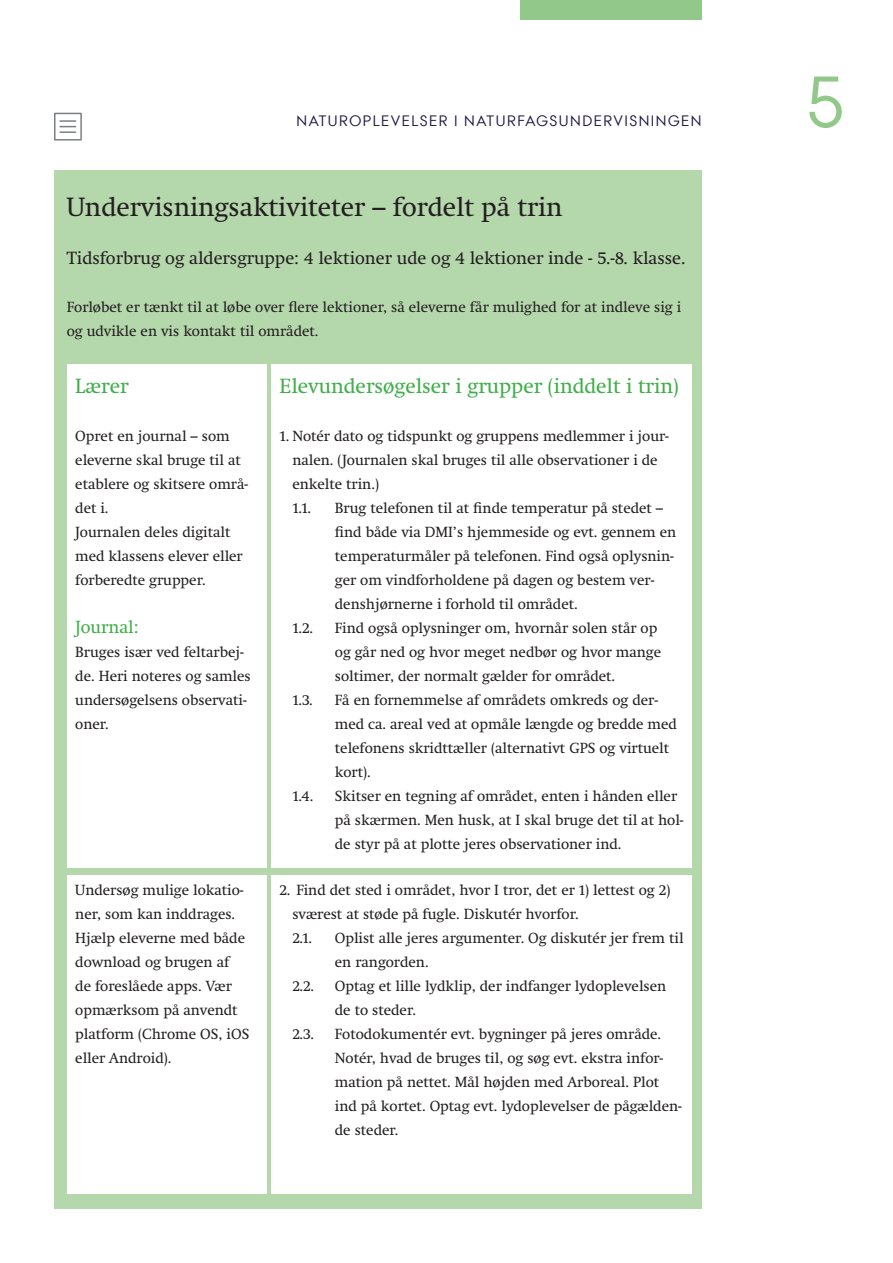
<style>
.page{position:relative;width:893px;height:1263px;background:#fff}
.page>*{position:absolute;margin:0;border:0;box-sizing:border-box;transform-origin:0 0}
.t1{font:72px "AU Passata";color:#92c889}
.t2{font:27px "Swift Neue LT Pro";color:#231f20}
.t3{font:21px "Swift Neue LT Pro";color:#40ae49}
.t4{font:18px "Swift Neue LT Pro";color:#231f20}
.t5{font:18px "Swift Neue LT Pro";color:#40ae49}
.t6{font:15px/24px "Swift Neue LT Pro";color:#231f20}
.t7{font:15px "AU Passata";letter-spacing:.1em;color:#1c1141}
</style>
<div class="page">
<div style="left:54px;top:113px;width:28px;height:28px;border:2px solid #7c7f81"></div>
<svg style="left:60px;top:120px;width:16px;height:13px"></svg>
<div style="left:520px;top:0;width:182px;height:20px;background:#92c889"></div>
<div style="left:54px;top:170px;width:648px;height:1039px;background:#b5d7ac"></div>
<div style="left:271px;top:364px;width:421px;height:504px;background:#fff"></div>
<div style="left:67px;top:364px;width:200px;height:504px;background:#fff"></div>
<div style="left:271px;top:875px;width:421px;height:318px;background:#fff"></div>
<div style="left:67px;top:875px;width:200px;height:318px;background:#fff"></div>
<p class="t7" style="left:296px;top:112px;width:407px">NATUROPLEVELSER I NATURFAGSUNDERVISNINGEN</p>
<h2 class="t2" style="left:67px;top:191px;width:497px">Undervisningsaktiviteter – fordelt på trin</h2>
<p class="t4" style="left:67px;top:247px;width:620px">Tidsforbrug og aldersgruppe: 4 lektioner ude og 4 lektioner inde - 5.-8. klasse.</p>
<p class="t6" style="left:67px;top:295px;width:616px">Forløbet er tænkt til at løbe over flere lektioner, så eleverne får mulighed for at indleve sig i og udvikle en vis kontakt til området.</p>
<h3 class="t3" style="left:280px;top:374px;width:401px">Elevundersøgelser i grupper (inddelt i trin)</h3>
<p class="t6" style="left:292px;top:424px;width:378px;text-indent:-13px">1. Notér dato og tidspunkt og gruppens medlemmer i jour&shy;nalen. (Journalen skal bruges til alle observationer i de enkelte trin.)<br>1.1.</p>
<h3 class="t3" style="left:75px;top:374px;width:55px">Lærer</h3>
<p class="t6" style="left:75px;top:424px;width:174px">Opret en journal – som eleverne skal bruge til at etablere og skitsere områ&shy;det i.<br>Journalen deles digitalt med klassens elever eller forberedte grupper.</p>
<p class="t5" style="left:75px;top:617px;width:65px">Journal:</p>
<p class="t6" style="left:75px;top:640px;width:177px">Bruges især ved feltarbej&shy;de. Heri noteres og samles undersøgelsens observati&shy;oner.</p>
<p class="t6" style="left:335px;top:496px;width:343px">Brug telefonen til at finde temperatur på stedet – find både via DMI’s hjemmeside og evt. gennem en temperaturmåler på telefonen. Find også oplysnin&shy;ger om vindforholdene på dagen og bestem ver&shy;denshjørnerne i forhold til området.</p>
<p class="t6" style="left:292px;top:616px;width:22px">1.2.</p>
<p class="t6" style="left:335px;top:616px;width:328px">Find også oplysninger om, hvornår solen står op og går ned og hvor meget nedbør og hvor mange soltimer, der normalt gælder for området.</p>
<p class="t6" style="left:292px;top:688px;width:22px">1.3.</p>
<p class="t6" style="left:335px;top:688px;width:344px">Få en fornemmelse af områdets omkreds og der&shy;med ca. areal ved at opmåle længde og bredde med telefonens skridttæller (alternativt GPS og virtuelt kort).</p>
<p class="t6" style="left:292px;top:784px;width:23px">1.4.</p>
<p class="t6" style="left:335px;top:784px;width:350px">Skitser en tegning af området, enten i hånden eller på skærmen. Men husk, at I skal bruge det til at hol&shy;de styr på at plotte jeres observationer ind.</p>
<p class="t6" style="left:75px;top:878px;width:176px">Undersøg mulige lokatio&shy;ner, som kan inddrages.<br>Hjælp eleverne med både download og brugen af<br>de foreslåede apps. Vær opmærksom på anvendt platform (Chrome OS, iOS eller Android).</p>
<p class="t6" style="left:292px;top:878px;width:380px;text-indent:-13px">2. Find det sted i området, hvor I tror, det er 1) lettest og 2) sværest at støde på fugle. Diskutér hvorfor.<br>2.1.</p>
<p class="t6" style="left:335px;top:926px;width:350px">Oplist alle jeres argumenter. Og diskutér jer frem til en rangorden.</p>
<p class="t6" style="left:292px;top:974px;width:23px">2.2.</p>
<p class="t6" style="left:335px;top:974px;width:333px">Optag et lille lydklip, der indfanger lydoplevelsen de to steder.</p>
<p class="t6" style="left:292px;top:1022px;width:23px">2.3.</p>
<p class="t6" style="left:335px;top:1022px;width:348px">Fotodokumentér evt. bygninger på jeres område.<br>Notér, hvad de bruges til, og søg evt. ekstra infor&shy;mation på nettet. Mål højden med Arboreal. Plot ind på kortet. Optag evt. lydoplevelser de pågælden&shy;de steder.</p>
<h1 class="t1" style="left:805px;top:60px;width:43px">5</h1>
</div>
